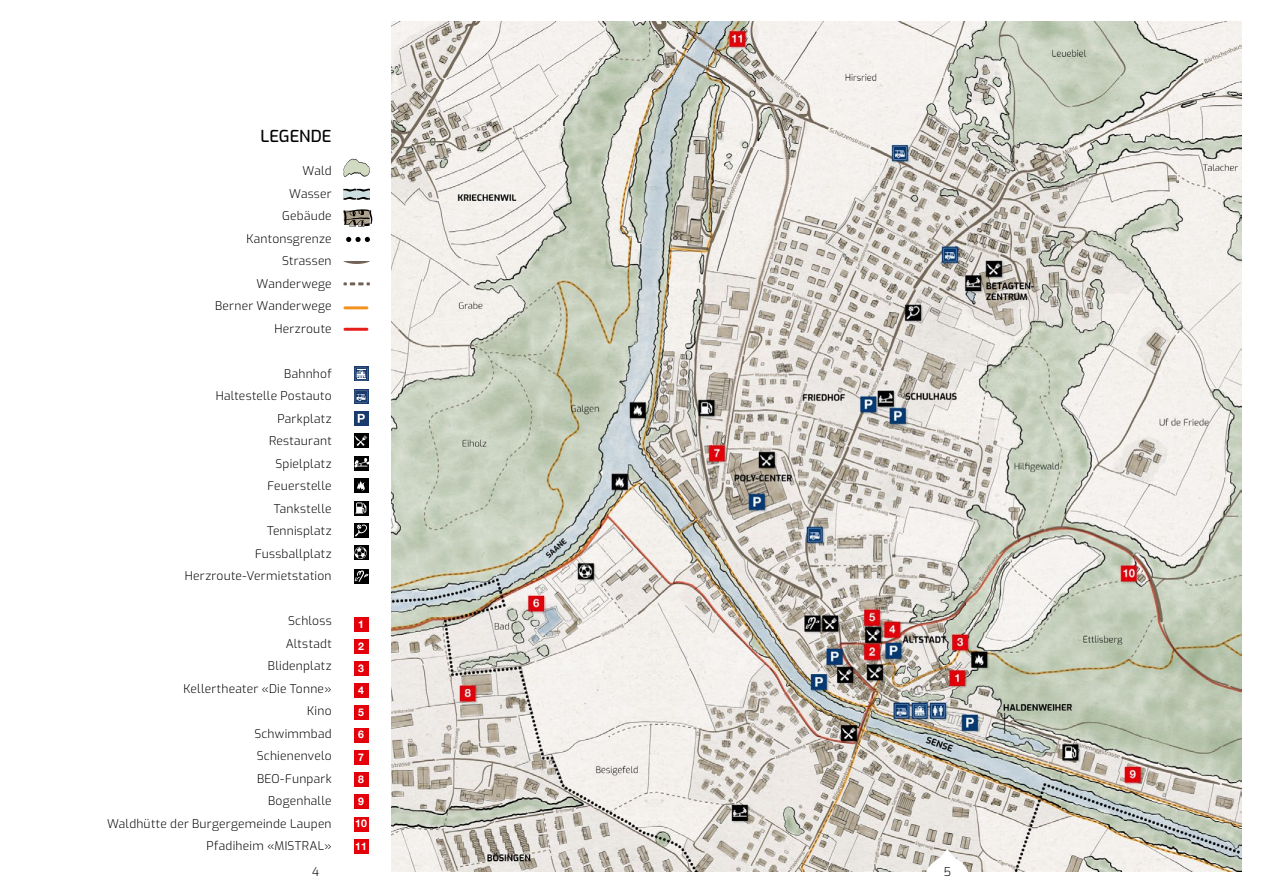
<style>
.page{position:relative;width:1263px;height:893px;background:#fff}
.page>*{position:absolute;margin:0;border:0;box-sizing:border-box;transform-origin:0 0}
.t1{font:500 16.5px "Exo";color:#000}
.t2{font:300 12px/22.5px "Exo";letter-spacing:.02em;color:#000;text-align:right}
.t3{font:700 10.5px "Helvetica Neue";color:#fff}
</style>
<div class="page">
<img style="left:391px;top:21px;width:851px;height:851px">
<svg style="left:922px;top:848px;width:50px;height:24px"></svg>
<div style="left:354px;top:839px;width:14px;height:15px;background:#e3000b"></div>
<div style="left:354px;top:817px;width:14px;height:15px;background:#e3000b"></div>
<div style="left:354px;top:794px;width:14px;height:15px;background:#e3000b"></div>
<div style="left:354px;top:772px;width:14px;height:15px;background:#e3000b"></div>
<div style="left:354px;top:750px;width:14px;height:15px;background:#e3000b"></div>
<div style="left:354px;top:728px;width:14px;height:15px;background:#e3000b"></div>
<div style="left:354px;top:705px;width:14px;height:15px;background:#e3000b"></div>
<div style="left:354px;top:683px;width:14px;height:15px;background:#e3000b"></div>
<div style="left:354px;top:661px;width:14px;height:15px;background:#e3000b"></div>
<div style="left:354px;top:639px;width:14px;height:15px;background:#e3000b"></div>
<div style="left:354px;top:617px;width:14px;height:14px;background:#e3000b"></div>
<div style="left:354px;top:389px;width:14px;height:15px;background:#425e87"></div>
<svg style="left:355px;top:390px;width:12px;height:12px"></svg>
<div style="left:354px;top:411px;width:14px;height:15px;background:#183a6d"></div>
<svg style="left:358px;top:414px;width:7px;height:9px"></svg>
<div style="left:354px;top:433px;width:14px;height:15px;background:#000"></div>
<svg style="left:355px;top:435px;width:12px;height:11px"></svg>
<div style="left:354px;top:456px;width:14px;height:14px;background:#000"></div>
<svg style="left:354px;top:458px;width:15px;height:10px"></svg>
<div style="left:354px;top:478px;width:14px;height:15px;background:#000"></div>
<svg style="left:357px;top:480px;width:8px;height:11px"></svg>
<svg style="left:354px;top:501px;width:14px;height:14px"></svg>
<svg style="left:355px;top:502px;width:11px;height:11px"></svg>
<svg style="left:354px;top:523px;width:14px;height:15px"></svg>
<svg style="left:355px;top:525px;width:12px;height:11px"></svg>
<svg style="left:354px;top:545px;width:14px;height:15px"></svg>
<svg style="left:355px;top:547px;width:12px;height:12px"></svg>
<svg style="left:343px;top:159px;width:27px;height:18px"></svg>
<svg style="left:343px;top:189px;width:27px;height:11px"></svg>
<svg style="left:343px;top:209px;width:29px;height:18px"></svg>
<svg style="left:346px;top:237px;width:24px;height:5px"></svg>
<svg style="left:343px;top:261px;width:27px;height:3px"></svg>
<svg style="left:343px;top:282px;width:27px;height:3px"></svg>
<hr style="left:345px;top:306px;width:22px;height:3px;background:#f3921e">
<hr style="left:345px;top:328px;width:22px;height:3px;background:#e51e1c">
<div style="left:354px;top:569px;width:14px;height:15px;background:#000"></div>
<svg style="left:355px;top:570px;width:13px;height:12px"></svg>
<svg style="left:354px;top:367px;width:14px;height:14px"></svg>
<svg style="left:355px;top:368px;width:12px;height:12px"></svg>
<h1 class="t1" style="left:261px;top:124px;width:73px">LEGENDE</h1>
<p class="t2" style="left:215px;top:159px;width:118px">Wald<br>Wasser<br>Gebäude<br>Kantonsgrenze<br>Strassen<br>Wanderwege<br>Berner Wanderwege<br>Herzroute</p>
<p class="t2" style="left:185px;top:362px;width:148px">Bahnhof<br>Haltestelle Postauto<br>Parkplatz<br>Restaurant<br>Spielplatz<br>Feuerstelle<br>Tankstelle<br>Tennisplatz<br>Fussballplatz<br>Herzroute-Vermietstation</p>
<p class="t2" style="left:107px;top:609px;width:226px">Schloss<br>Altstadt<br>Blidenplatz<br>Kellertheater «Die Tonne»<br>Kino<br>Schwimmbad<br>Schienenvelo<br>BEO-Funpark<br>Bogenhalle<br>Waldhütte der Burgergemeinde Laupen<br>Pfadiheim «MISTRAL»</p>
<p class="t3" style="left:358px;top:616px;width:7px">1</p>
<p class="t3" style="left:358px;top:637px;width:7px">2</p>
<p class="t3" style="left:358px;top:660px;width:7px">3</p>
<p class="t3" style="left:358px;top:682px;width:7px">4</p>
<p class="t3" style="left:358px;top:704px;width:7px">5</p>
<p class="t3" style="left:358px;top:726px;width:7px">6</p>
<p class="t3" style="left:358px;top:749px;width:7px">7</p>
<p class="t3" style="left:358px;top:771px;width:7px">8</p>
<p class="t3" style="left:358px;top:793px;width:7px">9</p>
<p class="t3" style="left:355px;top:815px;width:13px">10</p>
<p class="t3" style="left:355px;top:838px;width:13px">11</p>
<p class="t2" style="left:312px;top:859px;width:9px">4</p>
<p class="t2" style="left:943px;top:859px;width:9px">5</p>
</div>
